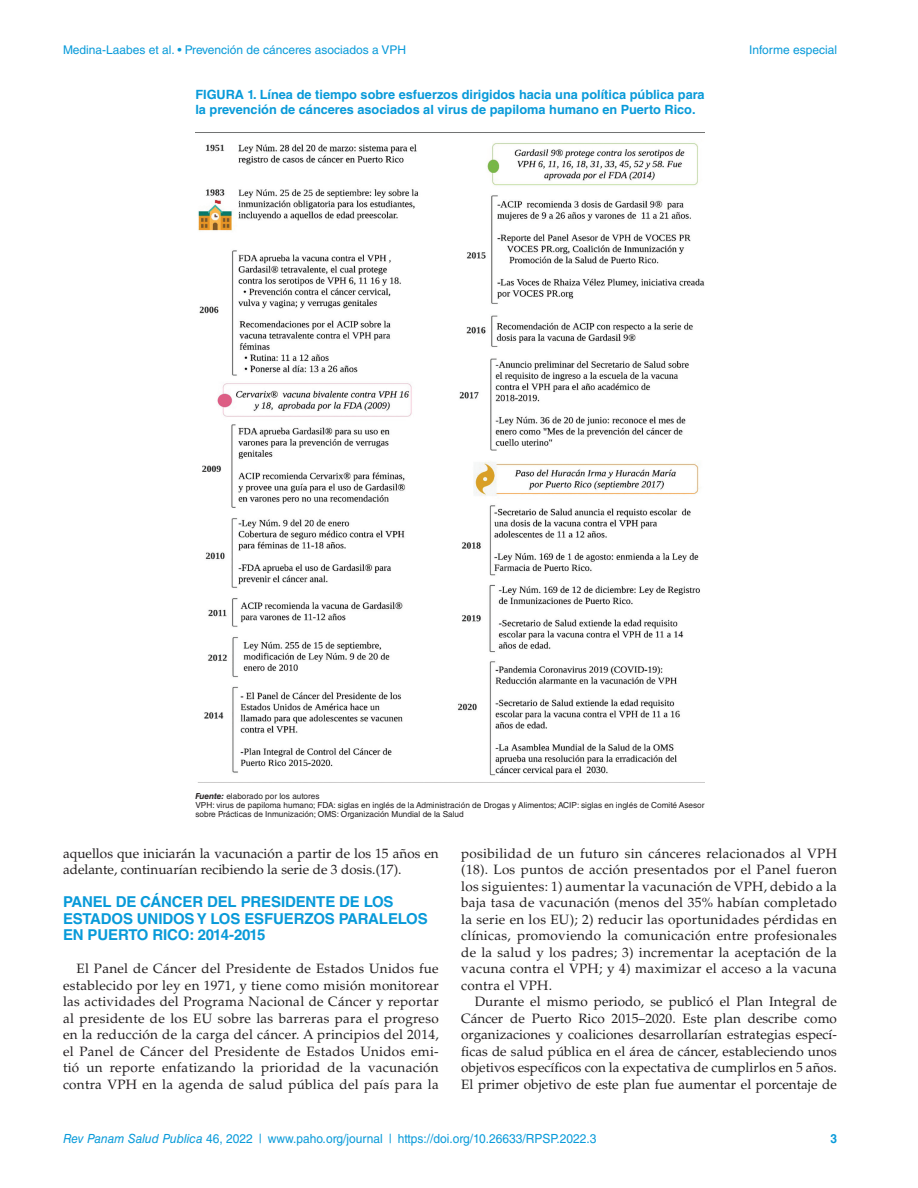
<style>
.page{position:relative;width:918px;height:1188px;background:#fff}
.page>*{position:absolute;margin:0;border:0;box-sizing:border-box;transform-origin:0 0}
.t1{font:700 15px/16.5px "Helvetica LT Std";letter-spacing:-.01em;color:#089ad9}
.t2{font:13.5px/16.5px "Palatino LT Std";color:#231f20;text-align:justify}
.t3{font:700 12.75px/15px "Helvetica LT Std";color:#089ad9}
.t4{font:12.6px "Helvetica LT Std";color:#089ad9;scale:.95 1}
.t5{font:700 12.6px "Helvetica LT Std";color:#089ad9;scale:.95 1}
.t6{font:12px "Helvetica LT Std";color:#089ad9}
.t7{font:8.25px/9px "Helvetica LT Std";color:#231f20}
.s1{font-weight:700;font-style:italic}
.s2{font-style:italic}
</style>
<div class="page">
<img style="left:196px;top:132px;width:508px;height:651px">
<p class="t6" style="left:63px;top:43px;width:345px">Medina-Laabes et al. • Prevención de cánceres asociados a VPH</p>
<p class="t6" style="left:749px;top:43px;width:89px">Informe especial</p>
<p class="t3" style="left:195px;top:87px;width:511px">FIGURA 1. Línea de tiempo sobre esfuerzos dirigidos hacia una política pública para la prevención de cánceres asociados al virus de papiloma humano en Puerto Rico.</p>
<p class="t7" style="left:195px;top:792px;width:511px"><span class="s1">Fuente:</span> elaborado por los autores<br>VPH: virus de papiloma humano; FDA: siglas en inglés de la Administración de Drogas y Alimentos; ACIP: siglas en inglés de Comité Asesor sobre Prácticas de Inmunización; OMS: Organización Mundial de la Salud</p>
<p class="t2" style="left:63px;top:845px;width:377px">aquellos que iniciarán la vacunación a partir de los 15 años en adelante, continuarían recibiendo la serie de 3 dosis.(17).</p>
<p class="t1" style="left:63px;top:894px;width:366px">PANEL DE CÁNCER DEL PRESIDENTE DE LOS<br>ESTADOS UNIDOS Y LOS ESFUERZOS PARALELOS<br>EN PUERTO RICO: 2014-2015</p>
<p class="t2" style="left:63px;top:961px;width:377px;text-indent:14px">El Panel de Cáncer del Presidente de Estados Unidos fue establecido por ley en 1971, y tiene como misión monitorear las actividades del Programa Nacional de Cáncer y reportar al presidente de los EU sobre las barreras para el progreso en la reducción de la carga del cáncer. A principios del 2014, el Panel de Cáncer del Presidente de Estados Unidos emi&shy;tió un reporte enfatizando la prioridad de la vacunación contra VPH en la agenda de salud pública del país para la</p>
<p class="t2" style="left:461px;top:845px;width:377px">posibilidad de un futuro sin cánceres relacionados al VPH (18). Los puntos de acción presentados por el Panel fueron los siguientes: 1) aumentar la vacunación de VPH, debido a la baja tasa de vacunación (menos del 35% habían completado la serie en los EU); 2) reducir las oportunidades pérdidas en clínicas, promoviendo la comunicación entre profesionales de la salud y los padres; 3) incrementar la aceptación de la vacuna contra el VPH; y 4) maximizar el acceso a la vacuna contra el VPH.</p>
<p class="t2" style="left:461px;top:994px;width:377px;text-indent:14px">Durante el mismo periodo, se publicó el Plan Integral de Cáncer de Puerto Rico 2015–2020. Este plan describe como organizaciones y coaliciones desarrollarían estrategias especí&shy;ficas de salud pública en el área de cáncer, estableciendo unos objetivos específicos con la expectativa de cumplirlos en 5 años.<br>El primer objetivo de este plan fue aumentar el porcentaje de</p>
<p class="t4" style="left:63px;top:1131px;width:563px"><span class="s2">Rev Panam Salud Publica</span> 46, 2022 | www.paho.org/journal | https://doi.org/10.26633/RPSP.2022.3</p>
<p class="t5" style="left:830px;top:1131px;width:9px">3</p>
</div>
